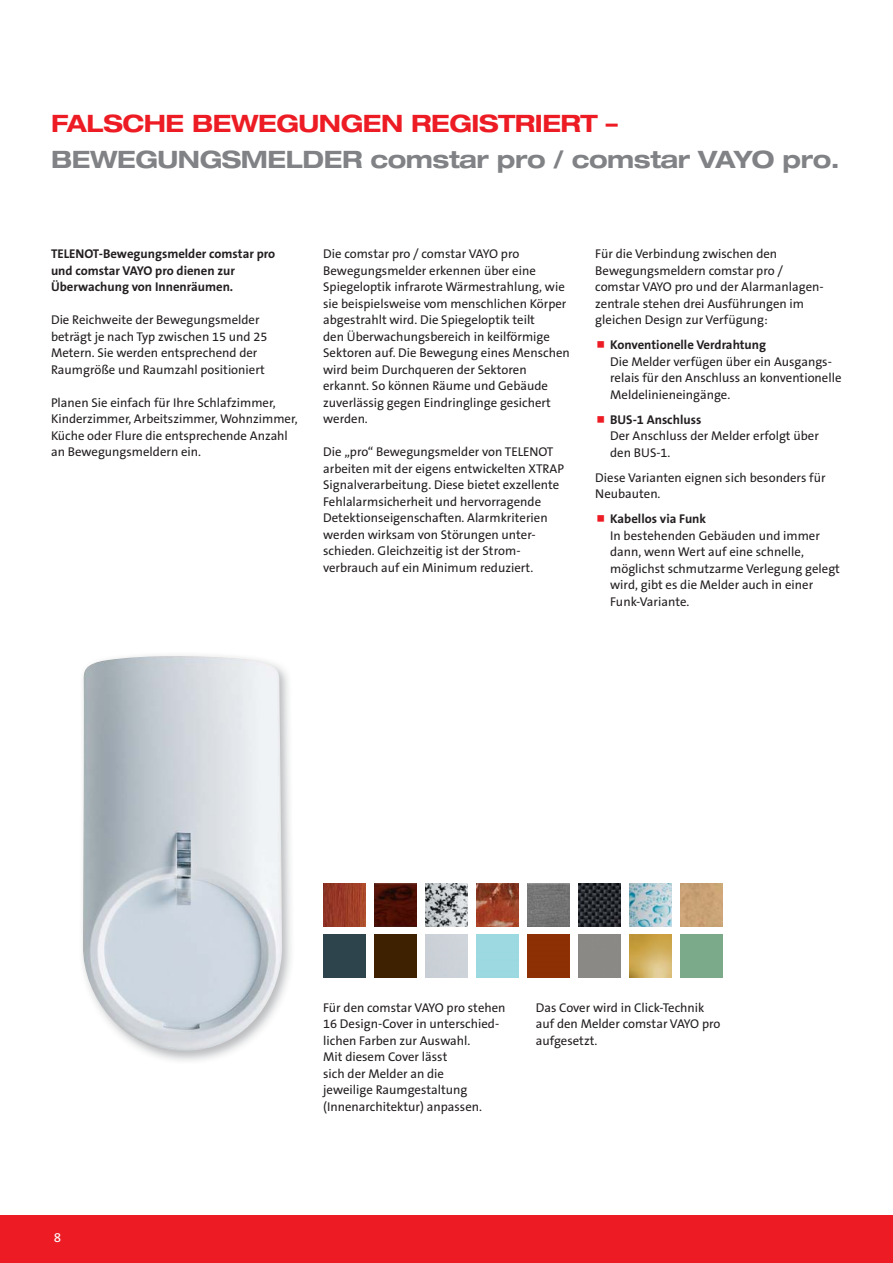
<style>
.page{position:relative;width:893px;height:1263px;background:#fff}
.page>*{position:absolute;margin:0;border:0;box-sizing:border-box;transform-origin:0 0}
.t1{font:700 expanded 24px "Helvetica Neue LT Pro";letter-spacing:-.02em;color:#808285}
.t2{font:700 expanded 24px "Helvetica Neue LT Pro";letter-spacing:-.02em;color:#ed1c24}
.t3{font:13.5px "The Sans B Plus W5 Plain";color:#fff}
.t4{font:12.75px/16.5px "The Sans B Plus W5 Plain";color:#231f20}
.t5{font:700 12.75px/16.5px "The Sans B Plus W7";color:#231f20}
</style>
<div class="page">
<img style="left:323px;top:883px;width:43px;height:43px">
<img style="left:374px;top:883px;width:43px;height:43px">
<img style="left:425px;top:883px;width:43px;height:43px">
<img style="left:476px;top:883px;width:43px;height:43px">
<img style="left:527px;top:883px;width:43px;height:43px">
<img style="left:578px;top:883px;width:43px;height:43px">
<img style="left:629px;top:883px;width:43px;height:43px">
<img style="left:680px;top:883px;width:43px;height:43px">
<div style="left:323px;top:934px;width:43px;height:43px;background:#2e444d"></div>
<div style="left:374px;top:934px;width:43px;height:43px;background:#3d2100"></div>
<div style="left:527px;top:934px;width:43px;height:43px;background:#8d3003"></div>
<img style="left:629px;top:934px;width:43px;height:43px">
<img style="left:83px;top:656px;width:199px;height:395px">
<div style="left:0;top:1215px;width:893px;height:48px;background:#ed1c24"></div>
<h1 class="t2" style="left:51px;top:110px;width:568px">FALSCHE BEWEGUNGEN REGISTRIERT –</h1>
<h1 class="t1" style="left:51px;top:146px;width:790px">BEWEGUNGSMELDER comstar pro / comstar VAYO pro.</h1>
<p class="t5" style="left:51px;top:246px;width:226px">TELENOT-Bewegungsmelder comstar pro und comstar VAYO pro dienen zur<br>Überwachung von Innenräumen.</p>
<p class="t4" style="left:51px;top:312px;width:218px">Die Reichweite der Bewegungsmelder beträgt je nach Typ zwischen 15 und 25<br>Metern. Sie werden entsprechend der Raumgröße und Raumzahl positioniert</p>
<p class="t4" style="left:51px;top:395px;width:248px">Planen Sie einfach für Ihre Schlafzimmer, Kinderzimmer, Arbeitszimmer, Wohnzimmer, Küche oder Flure die entsprechende Anzahl an Bewegungsmeldern ein.</p>
<p class="t4" style="left:323px;top:246px;width:248px">Die comstar pro / comstar VAYO pro Bewegungsmelder erkennen über eine Spiegeloptik infrarote Wärmestrahlung, wie sie beispielsweise vom menschlichen Körper abgestrahlt wird. Die Spiegeloptik teilt<br>den Überwachungsbereich in keilförmige Sektoren auf. Die Bewegung eines Menschen wird beim Durchqueren der Sektoren erkannt. So können Räume und Gebäude zuverlässig gegen Eindringlinge gesichert werden.</p>
<p class="t4" style="left:323px;top:444px;width:242px">Die „pro“ Bewegungsmelder von TELENOT arbeiten mit der eigens entwickelten XTRAP Signalverarbeitung. Diese bietet exzellente Fehlalarmsicherheit und hervorragende Detektionseigenschaften. Alarmkriterien werden wirksam von Störungen unter&shy;schieden. Gleichzeitig ist der Strom&shy;verbrauch auf ein Minimum reduziert.</p>
<p class="t4" style="left:595px;top:246px;width:230px">Für die Verbindung zwischen den Bewegungsmeldern comstar pro / comstar VAYO pro und der Alarmanlagen&shy;zentrale stehen drei Ausführungen im gleichen Design zur Verfügung:</p>
<p class="t5" style="left:610px;top:337px;width:157px">Konventionelle Verdrahtung</p>
<p class="t4" style="left:610px;top:354px;width:233px">Die Melder verfügen über ein Ausgangs&shy;relais für den Anschluss an konventionelle<br>Meldelinieneingänge.</p>
<p class="t5" style="left:610px;top:412px;width:93px">BUS-1 Anschluss</p>
<p class="t4" style="left:610px;top:428px;width:210px">Der Anschluss der Melder erfolgt über den BUS-1.</p>
<p class="t4" style="left:595px;top:470px;width:232px">Diese Varianten eignen sich besonders für<br>Neubauten.</p>
<p class="t5" style="left:610px;top:511px;width:98px">Kabellos via Funk</p>
<p class="t4" style="left:610px;top:528px;width:231px">In bestehenden Gebäuden und immer dann, wenn Wert auf eine schnelle, möglichst schmutzarme Verlegung gelegt wird, gibt es die Melder auch in einer<br>Funk-Variante.</p>
<p class="t3" style="left:54px;top:1231px;width:9px">8</p>
<p class="t4" style="left:323px;top:1000px;width:184px">Für den comstar VAYO pro stehen<br>16 Design-Cover in unterschied&shy;lichen Farben zur Auswahl.<br>Mit diesem Cover lässt<br>sich der Melder an die<br>jeweilige Raumgestaltung (Innenarchitektur) anpassen.</p>
<p class="t4" style="left:536px;top:1000px;width:186px">Das Cover wird in Click-Technik auf den Melder comstar VAYO pro aufgesetzt.</p>
</div>
